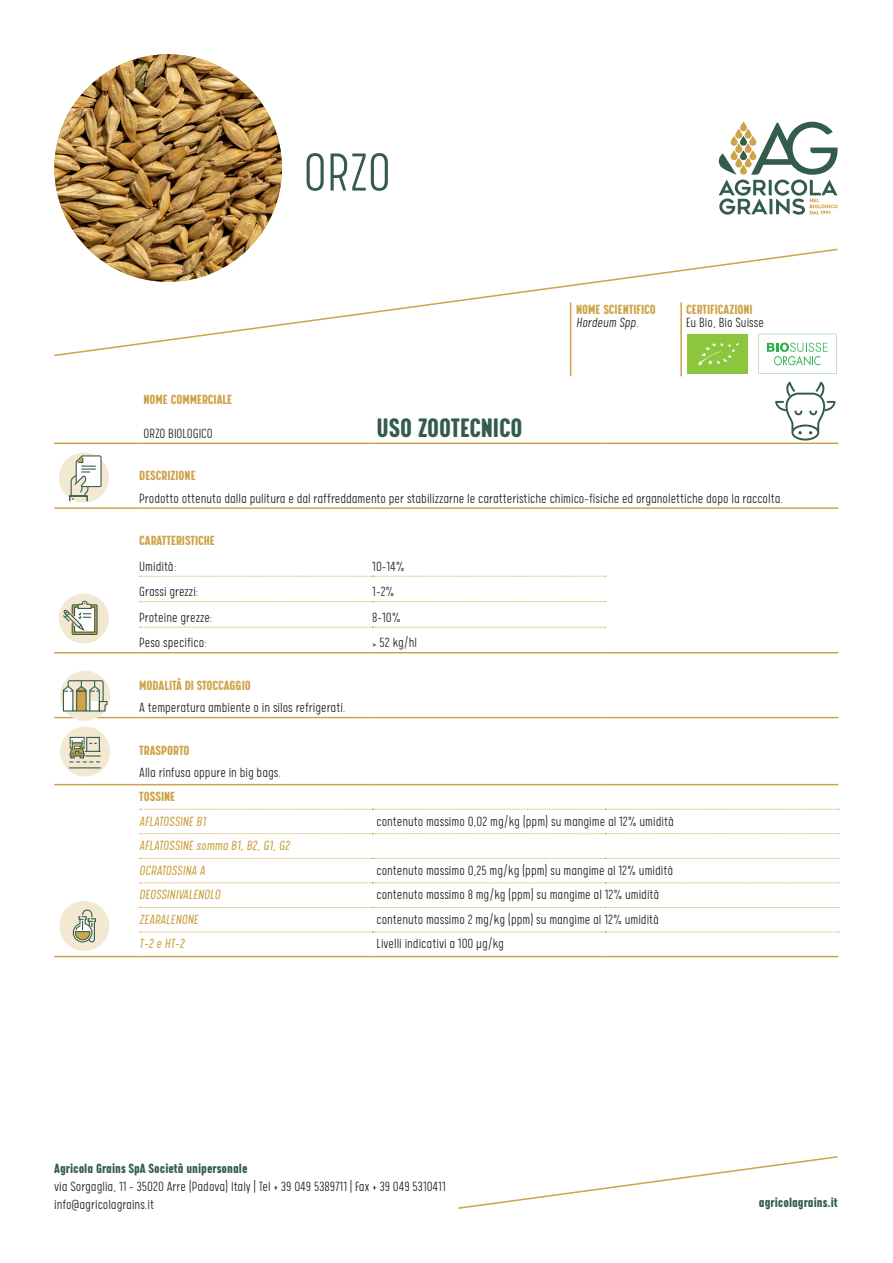
<style>
.page{position:relative;width:893px;height:1263px;background:#fff}
.page>*{position:absolute;margin:0;border:0;box-sizing:border-box;transform-origin:0 0}
.t1{font:300 60px "Calps Slim";color:#345c4b}
.t2{font:700 30px "Calps Slim";color:#345c4b}
.t3{font:300 15px/18px "Calps Slim";color:#231f20}
.t4{font:700 15px "Calps Slim";color:#cea349}
.t5{font:italic 300 15px/24.6px "Calps Slim";color:#cea349}
.t6{font:700 15px "Calps Slim";color:#345c4b}
.t7{font:italic 300 15px "Calps Slim";color:#231f20}
</style>
<div class="page">
<hr style="left:54px;top:507px;width:85px;height:2px;background:#cea349">
<hr style="left:139px;top:507px;width:233px;height:2px;background:#cea349">
<hr style="left:372px;top:507px;width:233px;height:2px;background:#cea349">
<hr style="left:605px;top:507px;width:233px;height:2px;background:#cea349">
<svg style="left:140px;top:576px;width:466px;height:1px"></svg>
<svg style="left:140px;top:601px;width:466px;height:1px"></svg>
<svg style="left:140px;top:627px;width:466px;height:1px"></svg>
<hr style="left:54px;top:652px;width:85px;height:1px;background:#cea349">
<hr style="left:139px;top:652px;width:233px;height:1px;background:#cea349">
<hr style="left:372px;top:652px;width:233px;height:1px;background:#cea349">
<hr style="left:605px;top:652px;width:233px;height:1px;background:#cea349">
<hr style="left:54px;top:717px;width:85px;height:1px;background:#cea349">
<hr style="left:139px;top:717px;width:233px;height:1px;background:#cea349">
<hr style="left:372px;top:717px;width:233px;height:1px;background:#cea349">
<hr style="left:605px;top:717px;width:233px;height:1px;background:#cea349">
<hr style="left:605px;top:784px;width:233px;height:1px;background:#cea349">
<hr style="left:54px;top:443px;width:85px;height:1px;background:#cea349">
<hr style="left:139px;top:443px;width:233px;height:1px;background:#cea349">
<hr style="left:372px;top:443px;width:233px;height:1px;background:#cea349">
<hr style="left:605px;top:443px;width:233px;height:1px;background:#cea349">
<svg style="left:140px;top:809px;width:699px;height:1px"></svg>
<svg style="left:140px;top:833px;width:699px;height:1px"></svg>
<svg style="left:140px;top:858px;width:699px;height:1px"></svg>
<svg style="left:140px;top:882px;width:699px;height:1px"></svg>
<svg style="left:140px;top:907px;width:699px;height:1px"></svg>
<svg style="left:140px;top:932px;width:699px;height:1px"></svg>
<hr style="left:54px;top:956px;width:85px;height:1px;background:#cea349">
<hr style="left:139px;top:956px;width:233px;height:1px;background:#cea349">
<hr style="left:372px;top:956px;width:233px;height:1px;background:#cea349">
<hr style="left:605px;top:956px;width:233px;height:1px;background:#cea349">
<hr style="left:54px;top:784px;width:85px;height:1px;background:#cea349">
<hr style="left:139px;top:784px;width:233px;height:1px;background:#cea349">
<hr style="left:372px;top:784px;width:233px;height:1px;background:#cea349">
<svg style="left:54px;top:248px;width:784px;height:109px"></svg>
<img style="left:54px;top:54px;width:228px;height:228px;border-radius:114px">
<svg style="left:718px;top:122px;width:120px;height:93px"></svg>
<svg style="left:740px;top:165px;width:7px;height:10px"></svg>
<svg style="left:745px;top:158px;width:7px;height:9px"></svg>
<svg style="left:735px;top:158px;width:7px;height:9px"></svg>
<svg style="left:740px;top:150px;width:7px;height:10px"></svg>
<svg style="left:731px;top:150px;width:6px;height:10px"></svg>
<svg style="left:745px;top:143px;width:7px;height:10px"></svg>
<svg style="left:735px;top:143px;width:7px;height:10px"></svg>
<svg style="left:740px;top:136px;width:7px;height:10px"></svg>
<svg style="left:745px;top:129px;width:7px;height:10px"></svg>
<svg style="left:735px;top:129px;width:7px;height:10px"></svg>
<svg style="left:749px;top:150px;width:7px;height:10px"></svg>
<svg style="left:749px;top:136px;width:7px;height:10px"></svg>
<svg style="left:740px;top:122px;width:7px;height:9px"></svg>
<div style="left:731px;top:136px;width:6px;height:10px;background:#cea349;border-radius:3px"></div>
<svg style="left:458px;top:1156px;width:380px;height:53px"></svg>
<svg style="left:59px;top:593px;width:50px;height:50px"></svg>
<svg style="left:59px;top:453px;width:50px;height:50px"></svg>
<div style="left:69px;top:495px;width:19px;height:7px;border:1px solid #365c4b"></div>
<svg style="left:60px;top:671px;width:50px;height:105px"></svg>
<div style="left:687px;top:335px;width:61px;height:39px;background:#8bc63e"></div>
<svg style="left:698px;top:342px;width:41px;height:24px"></svg>
<svg style="left:758px;top:334px;width:79px;height:40px"></svg>
<hr style="left:680px;top:302px;width:2px;height:74px;background:#cea349">
<hr style="left:570px;top:302px;width:1px;height:74px;background:#cea349">
<svg style="left:775px;top:382px;width:61px;height:58px"></svg>
<svg style="left:59px;top:901px;width:50px;height:50px"></svg>
<h1 class="t1" style="left:303px;top:139px;width:89px">ORZO</h1>
<p class="t4" style="left:576px;top:300px;width:81px">NOME SCIENTIFICO</p>
<p class="t7" style="left:576px;top:314px;width:64px">Hordeum Spp.</p>
<p class="t4" style="left:686px;top:300px;width:68px">CERTIFICAZIONI</p>
<p class="t3" style="left:686px;top:313px;width:79px">Eu Bio, Bio Suisse</p>
<p class="t4" style="left:144px;top:390px;width:90px">NOME COMMERCIALE</p>
<p class="t3" style="left:144px;top:424px;width:71px">ORZO BIOLOGICO</p>
<h2 class="t2" style="left:377px;top:410px;width:147px">USO ZOOTECNICO</h2>
<p class="t4" style="left:139px;top:467px;width:58px">DESCRIZIONE</p>
<p class="t3" style="left:139px;top:489px;width:645px">Prodotto ottenuto dalla pulitura e dal raffreddamento per stabilizzarne le caratteristiche chimico-fisiche ed organolettiche dopo la raccolta.</p>
<p class="t4" style="left:139px;top:531px;width:77px">CARATTERISTICHE</p>
<p class="t3" style="left:139px;top:557px;width:39px">Umidità:</p>
<p class="t3" style="left:372px;top:557px;width:34px">10-14%</p>
<p class="t3" style="left:139px;top:582px;width:61px">Grassi grezzi:</p>
<p class="t3" style="left:372px;top:582px;width:24px">1-2%</p>
<p class="t3" style="left:139px;top:608px;width:75px">Proteine grezze:</p>
<p class="t3" style="left:372px;top:608px;width:30px">8-10%</p>
<p class="t3" style="left:139px;top:633px;width:69px">Peso specifico:</p>
<p class="t3" style="left:372px;top:633px;width:46px">&gt; 52 kg/hl</p>
<p class="t4" style="left:139px;top:676px;width:113px">MODALITÀ DI STOCCAGGIO</p>
<p class="t3" style="left:139px;top:698px;width:208px">A temperatura ambiente o in silos refrigerati.</p>
<p class="t4" style="left:139px;top:741px;width:52px">TRASPORTO</p>
<p class="t3" style="left:139px;top:763px;width:143px">Alla rinfusa oppure in big bags.</p>
<p class="t4" style="left:139px;top:787px;width:37px">TOSSINE</p>
<p class="t5" style="left:139px;top:808px;width:68px">AFLATOSSINE B1</p>
<p class="t3" style="left:377px;top:811px;width:299px">contenuto massimo 0,02 mg/kg (ppm) su mangime al 12% umidità</p>
<p class="t5" style="left:139px;top:833px;width:152px">AFLATOSSINE somma B1, B2, G1, G2<br>OCRATOSSINA A</p>
<p class="t3" style="left:377px;top:861px;width:298px">contenuto massimo 0,25 mg/kg (ppm) su mangime al 12% umidità</p>
<p class="t5" style="left:139px;top:882px;width:83px">DEOSSINIVALENOLO</p>
<p class="t3" style="left:377px;top:885px;width:284px">contenuto massimo 8 mg/kg (ppm) su mangime al 12% umidità</p>
<p class="t5" style="left:139px;top:906px;width:61px">ZEARALENONE</p>
<p class="t3" style="left:377px;top:910px;width:284px">contenuto massimo 2 mg/kg (ppm) su mangime al 12% umidità</p>
<p class="t5" style="left:139px;top:931px;width:47px">T-2 e HT-2</p>
<p class="t3" style="left:377px;top:934px;width:129px">Livelli indicativi a 100 µg/kg</p>
<p class="t6" style="left:54px;top:1159px;width:195px">Agricola Grains SpA Società unipersonale</p>
<p class="t3" style="left:54px;top:1176px;width:393px">via Sorgaglia, 11 – 35020 Arre (Padova) Italy | Tel + 39 049 5389711 | Fax + 39 049 5310411 info@agricolagrains.it</p>
<p class="t6" style="left:759px;top:1193px;width:80px">agricolagrains.it</p>
</div>
